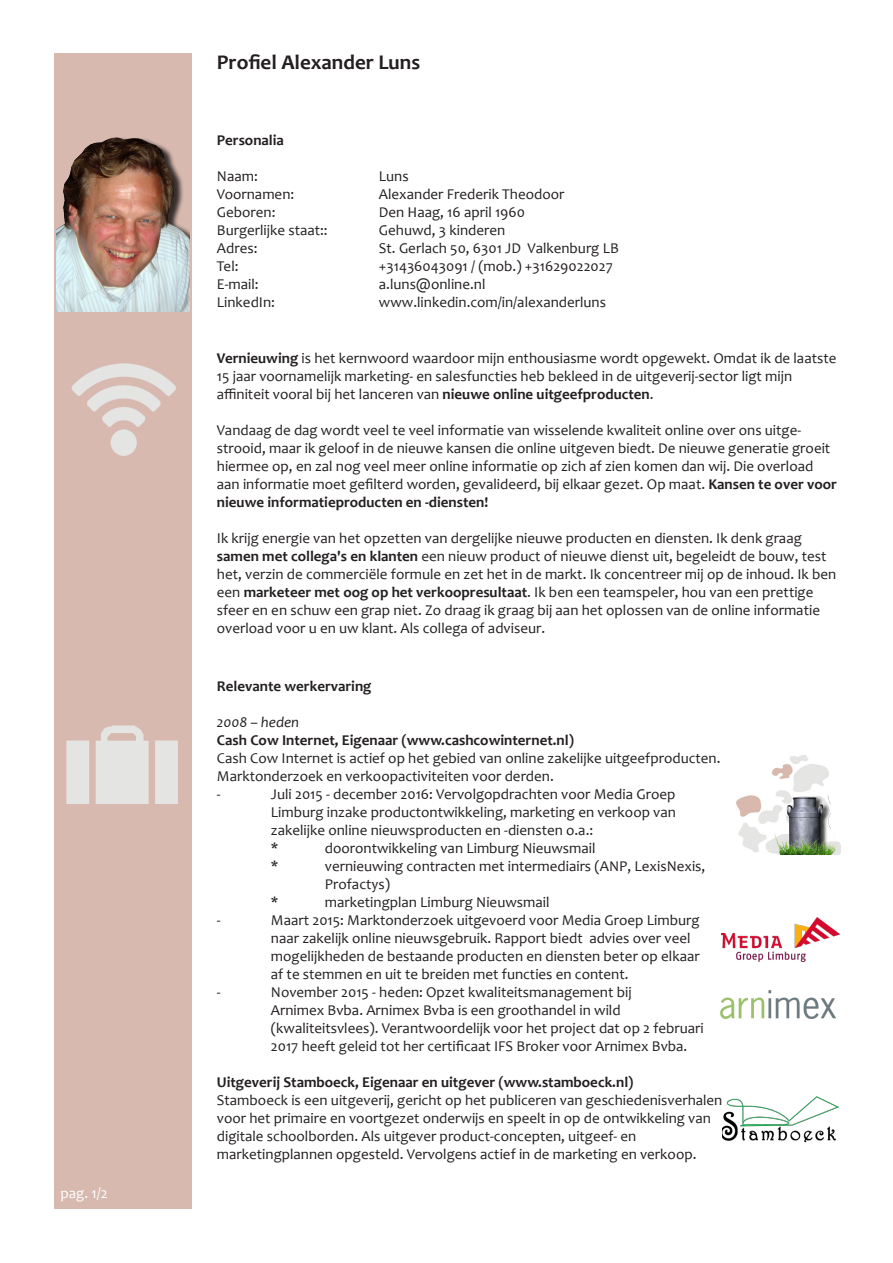
<style>
.page{position:relative;width:893px;height:1263px;background:#fff}
.page>*{position:absolute;margin:0;border:0;box-sizing:border-box;transform-origin:0 0}
.t1{font:700 21px "Candara";color:#231f20}
.t2{font:15px/18px "Candara";color:#231f20}
.t3{font:700 15px/18px "Candara";color:#231f20}
.t4{font:15px "Candara";color:#fff}
.s1{font-weight:700}
.s2{font-weight:400;font-style:italic}
</style>
<div class="page">
<div style="left:54px;top:54px;width:138px;height:1155px;background:#d7b9af"></div>
<img style="left:56px;top:137px;width:134px;height:174px">
<img style="left:736px;top:755px;width:104px;height:100px">
<img style="left:722px;top:1096px;width:117px;height:47px">
<img style="left:721px;top:990px;width:115px;height:29px">
<img style="left:721px;top:917px;width:118px;height:44px">
<img style="left:66px;top:725px;width:112px;height:79px">
<img style="left:71px;top:363px;width:105px;height:93px">
<p class="t4" style="left:61px;top:1184px;width:49px">pag. 1/2</p>
<p class="t1" style="left:217px;top:49px;width:205px">Profiel Alexander Luns</p>
<p class="t3" style="left:217px;top:131px;width:69px">Personalia</p>
<p class="t2" style="left:217px;top:167px;width:42px">Naam:</p>
<p class="t2" style="left:379px;top:167px;width:31px">Luns</p>
<p class="t2" style="left:217px;top:185px;width:79px">Voornamen:</p>
<p class="t2" style="left:379px;top:185px;width:187px">Alexander Frederik Theodoor</p>
<p class="t2" style="left:217px;top:203px;width:60px">Geboren:</p>
<p class="t2" style="left:379px;top:203px;width:148px">Den Haag, 16 april 1960</p>
<p class="t2" style="left:217px;top:221px;width:112px">Burgerlijke staat::</p>
<p class="t2" style="left:379px;top:221px;width:128px">Gehuwd, 3 kinderen</p>
<p class="t2" style="left:217px;top:239px;width:42px">Adres:</p>
<p class="t2" style="left:379px;top:239px;width:241px">St. Gerlach 50, 6301 JD Valkenburg LB</p>
<p class="t2" style="left:217px;top:257px;width:23px">Tel:</p>
<p class="t2" style="left:379px;top:257px;width:235px">+31436043091 / (mob.) +31629022027</p>
<p class="t2" style="left:217px;top:275px;width:43px">E-mail:</p>
<p class="t2" style="left:379px;top:275px;width:108px">a.luns@online.nl</p>
<p class="t2" style="left:217px;top:293px;width:60px">LinkedIn:</p>
<p class="t2" style="left:379px;top:293px;width:229px">www.linkedin.com/in/alexanderluns</p>
<p class="t2" style="left:217px;top:349px;width:621px"><span class="s1">Vernieuwing</span> is het kernwoord waardoor mijn enthousiasme wordt opgewekt. Omdat ik de laatste<br>15 jaar voornamelijk marketing- en salesfuncties heb bekleed in de uitgeverij-sector ligt mijn</p>
<p class="t2" style="left:217px;top:385px;width:438px">affiniteit vooral bij het lanceren van <span class="s1">nieuwe online uitgeefproducten</span>.</p>
<p class="t2" style="left:217px;top:421px;width:586px">Vandaag de dag wordt veel te veel informatie van wisselende kwaliteit online over ons uitge-</p>
<p class="t2" style="left:217px;top:439px;width:621px">strooid, maar ik geloof in de nieuwe kansen die online uitgeven biedt. De nieuwe generatie groeit hiermee op, en zal nog veel meer online informatie op zich af zien komen dan wij. Die overload aan informatie moet gefilterd worden, gevalideerd, bij elkaar gezet. Op maat. <span class="s1">Kansen te over voor nieuwe informatieproducten en -diensten!</span></p>
<p class="t2" style="left:217px;top:529px;width:621px">Ik krijg energie van het opzetten van dergelijke nieuwe producten en diensten. Ik denk graag <span class="s1">samen met collega's en klanten</span> een nieuw product of nieuwe dienst uit, begeleidt de bouw, test het, verzin de commerciële formule en zet het in de markt. Ik concentreer mij op de inhoud. Ik ben een <span class="s1">marketeer met oog op het verkoopresultaat</span>. Ik ben een teamspeler, hou van een prettige sfeer en en schuw een grap niet. Zo draag ik graag bij aan het oplossen van de online informatie overload voor u en uw klant. Als collega of adviseur.</p>
<p class="t3" style="left:217px;top:677px;width:156px">Relevante werkervaring</p>
<p class="t3" style="left:217px;top:713px;width:359px"><span class="s2">2008 – heden<br></span>Cash Cow Internet, Eigenaar (www.cashcowinternet.nl)</p>
<p class="t2" style="left:217px;top:749px;width:505px">Cash Cow Internet is actief op het gebied van online zakelijke uitgeefproducten.<br>Marktonderzoek en verkoopactiviteiten voor derden.</p>
<p class="t2" style="left:217px;top:785px;width:5px">-</p>
<p class="t2" style="left:271px;top:785px;width:406px">Juli 2015 - december 2016: Vervolgopdrachten voor Media Groep</p>
<p class="t2" style="left:271px;top:803px;width:407px">Limburg inzake productontwikkeling, marketing en verkoop van</p>
<p class="t2" style="left:271px;top:821px;width:324px">zakelijke online nieuwsproducten en -diensten o.a.:</p>
<p class="t2" style="left:271px;top:839px;width:9px">*</p>
<p class="t2" style="left:325px;top:839px;width:272px">doorontwikkeling van Limburg Nieuwsmail</p>
<p class="t2" style="left:271px;top:857px;width:9px">*</p>
<p class="t2" style="left:325px;top:857px;width:382px">vernieuwing contracten met intermediairs (ANP, LexisNexis,<br>Profactys)</p>
<p class="t2" style="left:271px;top:893px;width:9px">*</p>
<p class="t2" style="left:325px;top:893px;width:226px">marketingplan Limburg Nieuwsmail</p>
<p class="t2" style="left:217px;top:911px;width:5px">-</p>
<p class="t2" style="left:271px;top:911px;width:430px">Maart 2015: Marktonderzoek uitgevoerd voor Media Groep Limburg</p>
<p class="t2" style="left:271px;top:929px;width:421px">naar zakelijk online nieuwsgebruik. Rapport biedt advies over veel</p>
<p class="t2" style="left:271px;top:947px;width:430px">mogelijkheden de bestaande producten en diensten beter op elkaar</p>
<p class="t2" style="left:271px;top:965px;width:359px">af te stemmen en uit te breiden met functies en content.</p>
<p class="t2" style="left:217px;top:983px;width:5px">-</p>
<p class="t2" style="left:271px;top:983px;width:362px">November 2015 - heden: Opzet kwaliteitsmanagement bij<br>Arnimex Bvba. Arnimex Bvba is een groothandel in wild</p>
<p class="t2" style="left:271px;top:1019px;width:434px">(kwaliteitsvlees). Verantwoordelijk voor het project dat op 2 februari</p>
<p class="t2" style="left:271px;top:1037px;width:418px">2017 heeft geleid tot her certificaat IFS Broker voor Arnimex Bvba.</p>
<p class="t3" style="left:217px;top:1073px;width:418px">Uitgeverij Stamboeck, Eigenaar en uitgever (www.stamboeck.nl)</p>
<p class="t2" style="left:217px;top:1091px;width:507px">Stamboeck is een uitgeverij, gericht op het publiceren van geschiedenisverhalen</p>
<p class="t2" style="left:217px;top:1109px;width:496px">voor het primaire en voortgezet onderwijs en speelt in op de ontwikkeling van</p>
<p class="t2" style="left:217px;top:1127px;width:421px">digitale schoolborden. Als uitgever product-concepten, uitgeef- en</p>
<p class="t2" style="left:217px;top:1145px;width:481px">marketingplannen opgesteld. Vervolgens actief in de marketing en verkoop.</p>
</div>
